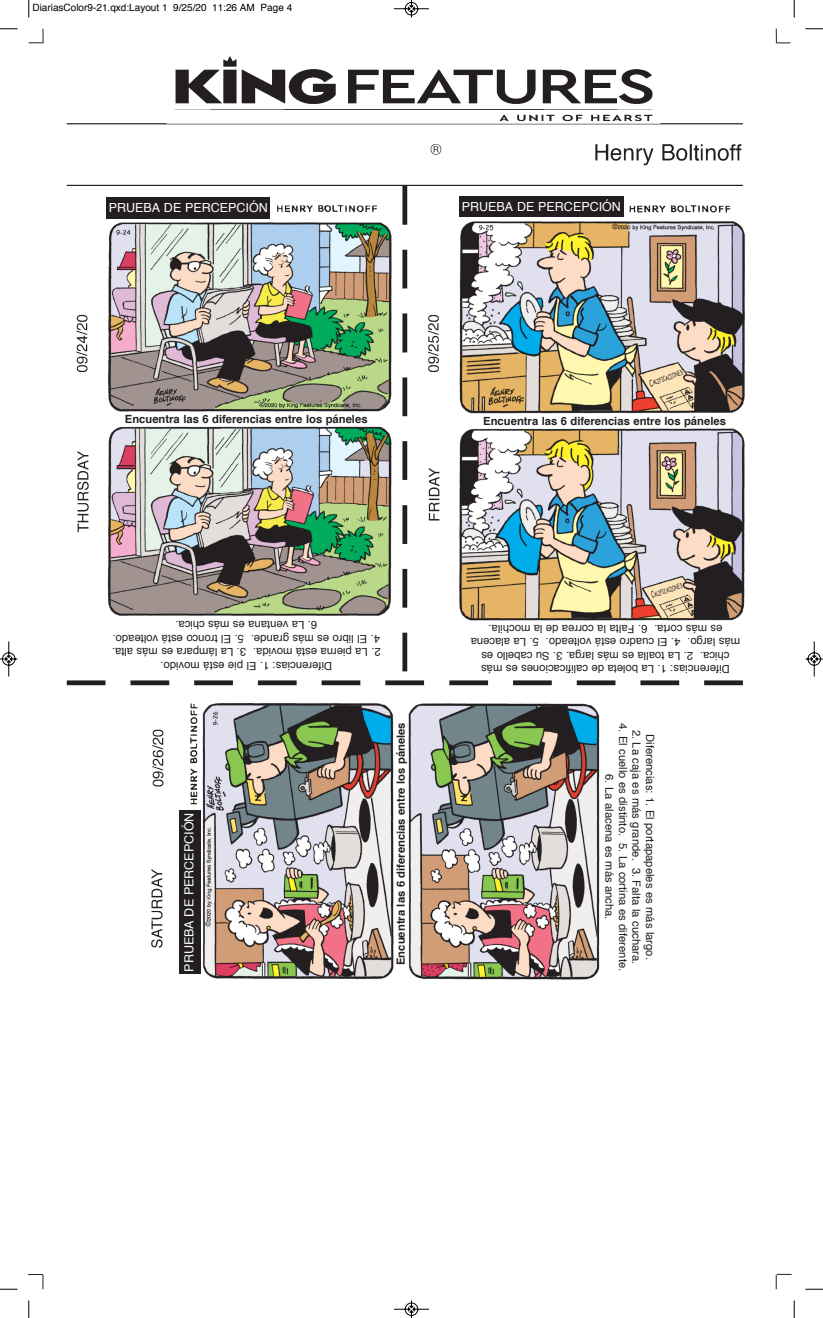
<style>
.page{position:relative;width:823px;height:1318px;background:#fff}
.page>*{position:absolute;margin:0;border:0;box-sizing:border-box;transform-origin:0 0}
.t1{font:12.5px "Helvetica";color:#fff}
.t2{font:11.25px/13.5px "Helvetica";color:#231f20}
.t3{font:700 11.25px "Helvetica";color:#231f20}
.t4{font:10px "Helvetica";color:#000}
.t5{font:6.75px "Comic Sans MS";color:#231f20;scale:.56 1}
.t6{font:6.75px "Comic Sans MS";color:#231f20;scale:.52 1}
.s1{font-size:9px}
</style>
<div class="page">
<img style="left:42px;top:28px;width:735px;height:946px">
<img style="left:202px;top:701px;width:397px;height:279px">
<img style="left:108px;top:221px;width:284px;height:395px">
<img style="left:460px;top:221px;width:285px;height:399px">
<svg style="left:29px;top:29px;width:15px;height:15px"></svg>
<svg style="left:776px;top:29px;width:14px;height:15px"></svg>
<svg style="left:776px;top:1274px;width:15px;height:15px"></svg>
<svg style="left:28px;top:1274px;width:16px;height:15px"></svg>
<div style="left:459px;top:197px;width:164px;height:20px;background:#231f20"></div>
<div style="left:107px;top:197px;width:163px;height:22px;background:#231f20"></div>
<div style="left:179px;top:810px;width:22px;height:163px;background:#231f20"></div>
<svg style="left:28px;top:0;width:2px;height:18px"></svg>
<svg style="left:0;top:28px;width:18px;height:2px"></svg>
<svg style="left:793px;top:0;width:2px;height:18px"></svg>
<svg style="left:805px;top:28px;width:17px;height:2px"></svg>
<svg style="left:28px;top:1300px;width:2px;height:18px"></svg>
<svg style="left:0;top:1288px;width:18px;height:2px"></svg>
<svg style="left:793px;top:1300px;width:2px;height:18px"></svg>
<svg style="left:805px;top:1288px;width:17px;height:2px"></svg>
<svg style="left:394px;top:0;width:35px;height:18px"></svg>
<svg style="left:394px;top:1300px;width:35px;height:18px"></svg>
<svg style="left:0;top:641px;width:18px;height:36px"></svg>
<svg style="left:805px;top:641px;width:17px;height:36px"></svg>
<p class="t4" style="left:32px;top:4px;width:261px">DiariasColor9-21.qxd:Layout 1 9/25/20 11:26 AM Page 4</p>
<p class="t1" style="left:109px;top:202px;width:161px">PRUEBA DE PERCEPCIÓN</p>
<p class="t1" style="left:462px;top:201px;width:161px">PRUEBA DE PERCEPCIÓN</p>
<p class="t5" style="left:648px;top:379px;width:64px;rotate:-21deg"><span class="s1">C</span>alifiCaCiones</p>
<p class="t3" style="left:125px;top:415px;width:244px">Encuentra las 6 diferencias entre los páneles</p>
<p class="t3" style="left:483px;top:416px;width:244px">Encuentra las 6 diferencias entre los páneles</p>
<p class="t6" style="left:650px;top:591px;width:64px;rotate:-19deg"><span class="s1">C</span>alifiCaCiones</p>
<p class="t2" style="left:317px;top:644px;width:143px;text-indent:-63px;rotate:-180deg">E. 4 o r b i l l se m sá . edna r g<br>aL. 6 ana t nev se m sá . ac i hc</p>
<p class="t2" style="left:244px;top:644px;width:133px;rotate:-180deg">E. 5 ocno r t l á t se . odae t l ov</p>
<p class="t2" style="left:246px;top:671px;width:136px;text-indent:-86px;rotate:-180deg">D E.1: sai cneref i ei pl át se m .odi vo<br>aL. 3 má l a r ap se m sá . a t l a</p>
<p class="t2" style="left:380px;top:658px;width:129px;rotate:-180deg">aL. 2 anrei p át se m .adi vo</p>
<p class="t2" style="left:647px;top:634px;width:160px;rotate:-180deg">F. 6 at l a al aer roc ed al m .al i hco</p>
<p class="t2" style="left:722px;top:634px;width:70px;rotate:-180deg">se m sá .at roc</p>
<p class="t2" style="left:539px;top:648px;width:70px;rotate:-180deg">aL. 5 aneca l a</p>
<p class="t2" style="left:680px;top:648px;width:136px;rotate:-180deg">E. 4 o r daucl á t se . odae t l ov</p>
<p class="t2" style="left:740px;top:648px;width:54px;rotate:-180deg">m sá .ogral</p>
<p class="t2" style="left:729px;top:675px;width:250px;text-align:right;rotate:-180deg">D aL. 1: sa i cne r e f i a t e l ob ed seno i cac i f i l ac se m sá<br>aL. 2 a l l ao t se m sá S. 3. ag r a l u o l l ebac se</p>
<p class="t2" style="left:729px;top:661px;width:31px;rotate:-180deg">.acihc</p>
<p class="t1" style="left:184px;top:971px;width:161px;rotate:-90deg">PRUEBA DE PERCEPCIÓN</p>
<p class="t3" style="left:396px;top:965px;width:244px;rotate:-90deg">Encuentra las 6 diferencias entre los páneles</p>
<p class="t2" style="left:628px;top:722px;width:250px;rotate:90deg">4. El cuello es distinto. 5. La cortina es diferente.</p>
<p class="t2" style="left:642px;top:729px;width:236px;rotate:90deg">2. La caja es más grande. 3. Falta la cuchara.</p>
<p class="t2" style="left:655px;top:734px;width:227px;rotate:90deg">Diferencias: 1. El portapapeles es más largo.</p>
<p class="t2" style="left:615px;top:774px;width:147px;rotate:90deg">6. La alacena es más ancha.</p>
</div>
